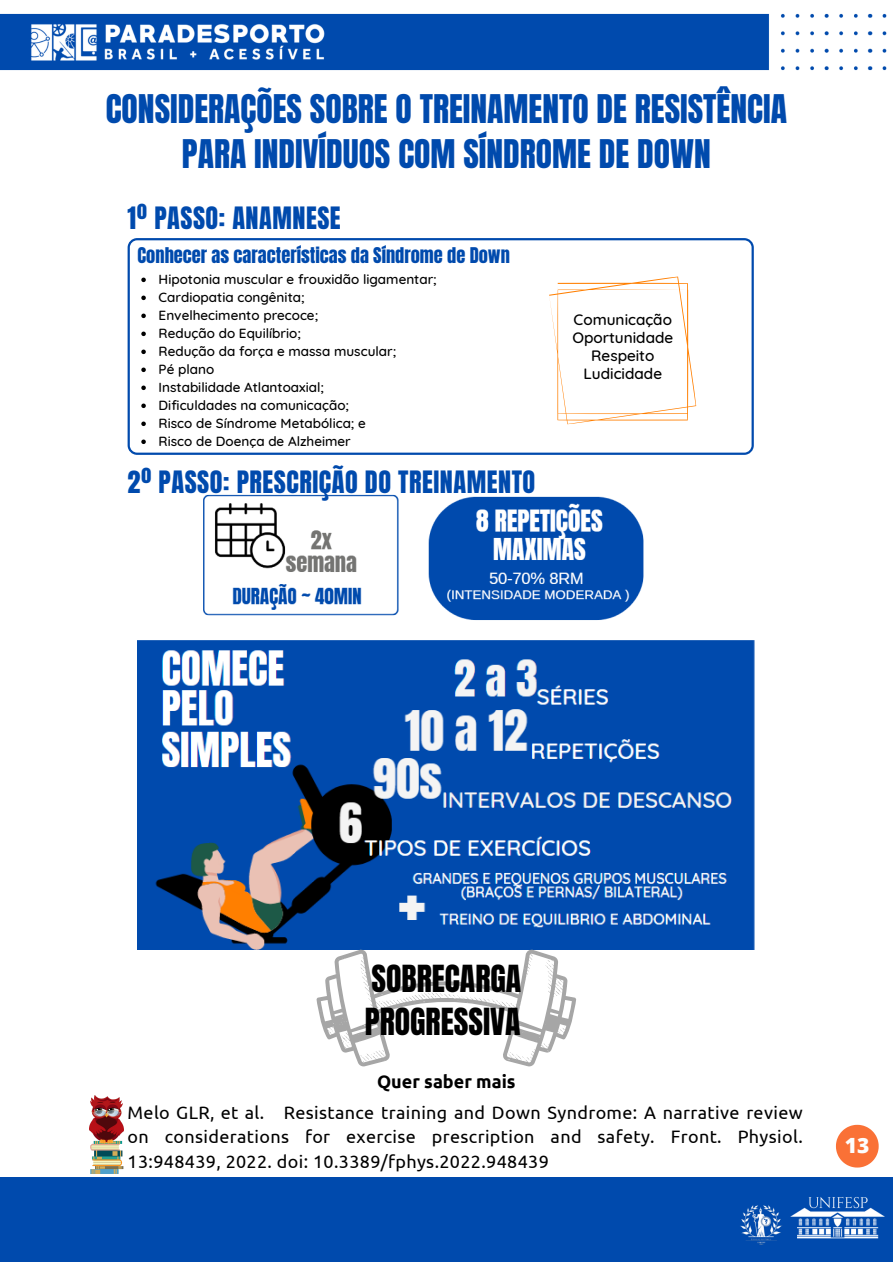
<style>
.page{position:relative;width:893px;height:1264px;background:#fff}
.page>*{position:absolute;margin:0;border:0;box-sizing:border-box;transform-origin:0 0}
.t1{font:33.6px/45px "Anton";color:#004aad;text-align:center}
.t2{font:31.8px "Anton";color:#000}
.t3{font:800 27px "Open Sans";color:#fdfdfd}
.t4{font:26.25px "Anton";letter-spacing:.02em;color:#004aad}
.t5{font:800 21px "Open Sans";color:#fdfdfd}
.t6{font:18.45px "Anton";color:#004aad}
.t7{font:18px/24.8px "Ubuntu";letter-spacing:.02em;color:#000;text-align:justify}
.t8{font:700 18px "Ubuntu";color:#000}
.t9{font:500 15.3px "Quicksand";color:#000}
.t10{font:500 13.5px "Quicksand";color:#000}
</style>
<div class="page">
<img style="left:0;top:13px;width:887px;height:58px">
<div style="left:0;top:1177px;width:892px;height:84px;background:#004aad"></div>
<img style="left:89px;top:1095px;width:34px;height:78px">
<img style="left:203px;top:494px;width:441px;height:127px">
<img style="left:137px;top:640px;width:618px;height:309px">
<svg style="left:316px;top:949px;width:260px;height:117px"></svg>
<svg style="left:128px;top:238px;width:625px;height:217px"></svg>
<svg style="left:141px;top:277px;width:5px;height:5px"></svg>
<svg style="left:141px;top:295px;width:5px;height:5px"></svg>
<svg style="left:141px;top:313px;width:5px;height:5px"></svg>
<svg style="left:141px;top:331px;width:5px;height:5px"></svg>
<svg style="left:141px;top:349px;width:5px;height:5px"></svg>
<svg style="left:141px;top:367px;width:5px;height:5px"></svg>
<svg style="left:141px;top:385px;width:5px;height:5px"></svg>
<svg style="left:141px;top:403px;width:5px;height:5px"></svg>
<svg style="left:141px;top:421px;width:5px;height:5px"></svg>
<svg style="left:141px;top:439px;width:5px;height:5px"></svg>
<svg style="left:549px;top:276px;width:147px;height:148px"></svg>
<svg style="left:835px;top:1124px;width:43px;height:43px"></svg>
<p class="t1" style="left:106px;top:86px;width:682px">CONSIDERAÇÕES SOBRE O TREINAMENTO DE RESISTÊNCIA<br>PARA INDIVÍDUOS COM SÍNDROME DE DOWN</p>
<p class="t4" style="left:128px;top:199px;width:215px">1º PASSO: ANAMNESE</p>
<p class="t6" style="left:138px;top:242px;width:374px">Conhecer as características da Síndrome de Down</p>
<p class="t10" style="left:159px;top:271px;width:279px">Hipotonia muscular e frouxidão ligamentar;</p>
<p class="t10" style="left:159px;top:289px;width:147px">Cardiopatia congênita;</p>
<p class="t10" style="left:159px;top:307px;width:161px">Envelhecimento precoce;</p>
<p class="t10" style="left:159px;top:325px;width:144px">Redução do Equilíbrio;</p>
<p class="t10" style="left:159px;top:343px;width:239px">Redução da força e massa muscular;</p>
<p class="t10" style="left:159px;top:361px;width:57px">Pé plano</p>
<p class="t10" style="left:159px;top:379px;width:167px">Instabilidade Atlantoaxial;</p>
<p class="t10" style="left:159px;top:397px;width:192px">Dificuldades na comunicação;</p>
<p class="t10" style="left:159px;top:415px;width:209px">Risco de Síndrome Metabólica; e</p>
<p class="t10" style="left:159px;top:433px;width:194px">Risco de Doença de Alzheimer</p>
<p class="t4" style="left:128px;top:463px;width:409px">2º PASSO: PRESCRIÇÃO DO TREINAMENTO</p>
<p class="t9" style="left:573px;top:310px;width:100px">Comunicação</p>
<p class="t9" style="left:572px;top:328px;width:102px">Oportunidade</p>
<p class="t9" style="left:591px;top:346px;width:65px">Respeito</p>
<p class="t9" style="left:583px;top:364px;width:80px">Ludicidade</p>
<p class="t2" style="left:371px;top:955px;width:151px">SOBRECARGA</p>
<p class="t2" style="left:364px;top:999px;width:157px">PROGRESSIVA</p>
<p class="t8" style="left:377px;top:1071px;width:140px">Quer saber mais</p>
<p class="t7" style="left:128px;top:1099px;width:676px">Melo GLR, et al. Resistance training and Down Syndrome: A narrative review on considerations for exercise prescription and safety. Front. Physiol.<br>13:948439, 2022. doi: 10.3389/fphys.2022.948439</p>
<p class="t3" style="left:841px;top:1121px;width:17px">1</p>
<p class="t5" style="left:844px;top:1130px;width:26px">13</p>
</div>
